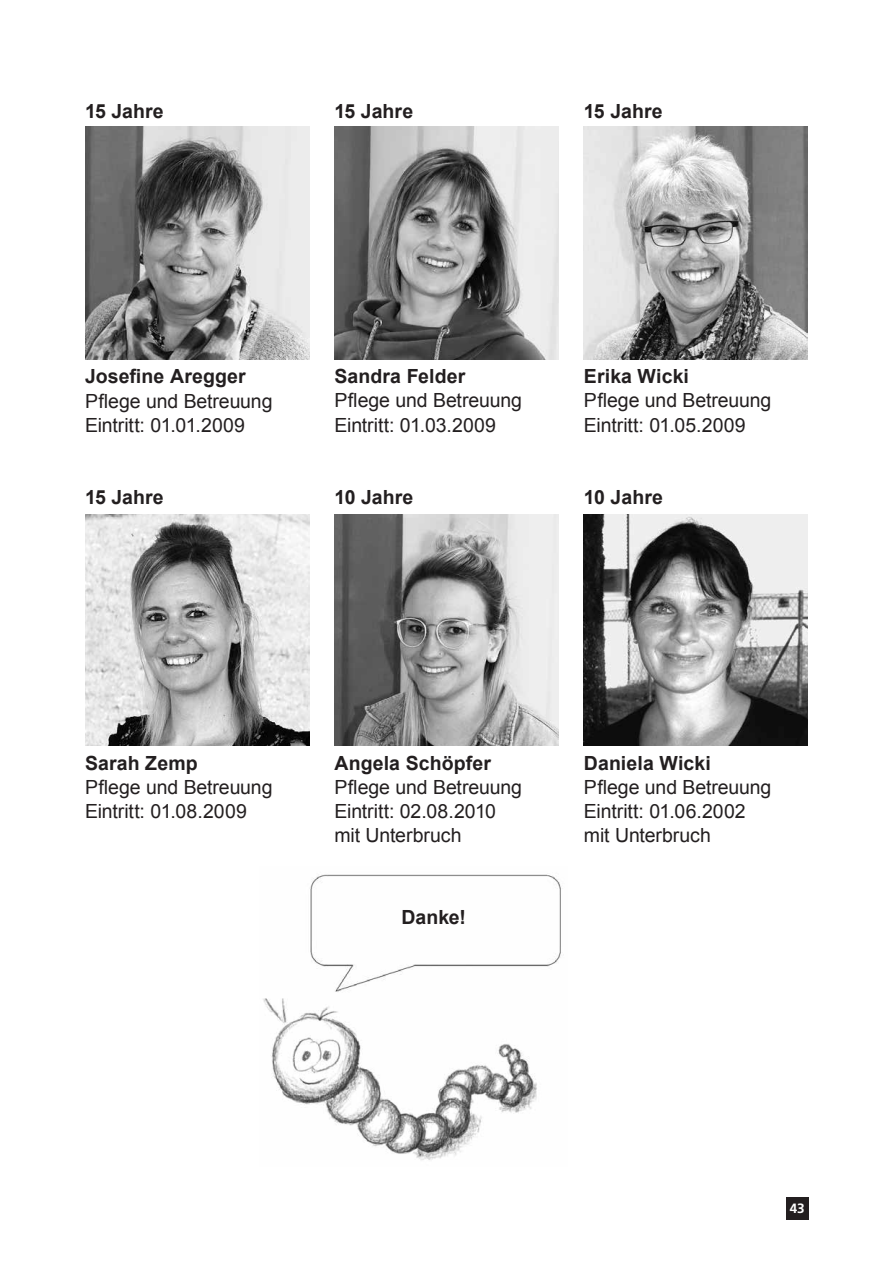
<style>
.page{position:relative;width:893px;height:1263px;background:#fff}
.page>*{position:absolute;margin:0;border:0;box-sizing:border-box;transform-origin:0 0}
.t1{font:19.5px/24.2px "Arial";letter-spacing:-.005em;color:#231f20}
.t2{font:700 19.5px "Arial";letter-spacing:.005em;color:#231f20}
.t3{font:700 13.5px "Frutiger LT Std";color:#fff}
</style>
<div class="page">
<img style="left:85px;top:126px;width:224px;height:233px">
<img style="left:85px;top:514px;width:224px;height:232px">
<img style="left:334px;top:126px;width:224px;height:233px">
<img style="left:334px;top:514px;width:224px;height:232px">
<img style="left:584px;top:126px;width:224px;height:233px">
<img style="left:584px;top:514px;width:224px;height:232px">
<img style="left:263px;top:874px;width:298px;height:286px">
<div style="left:786px;top:1197px;width:22px;height:22px;background:#231f20"></div>
<p class="t2" style="left:85px;top:98px;width:80px">15 Jahre</p>
<p class="t2" style="left:334px;top:98px;width:80px">15 Jahre</p>
<p class="t2" style="left:584px;top:98px;width:80px">15 Jahre</p>
<p class="t2" style="left:85px;top:364px;width:162px">Josefine Aregger</p>
<p class="t1" style="left:85px;top:389px;width:189px">Pflege und Betreuung<br>Eintritt: 01.01.2009</p>
<p class="t2" style="left:85px;top:484px;width:80px">15 Jahre</p>
<p class="t2" style="left:334px;top:364px;width:132px">Sandra Felder</p>
<p class="t1" style="left:334px;top:389px;width:189px">Pflege und Betreuung<br>Eintritt: 01.03.2009</p>
<p class="t2" style="left:334px;top:484px;width:80px">10 Jahre</p>
<p class="t2" style="left:584px;top:364px;width:107px">Erika Wicki</p>
<p class="t1" style="left:584px;top:389px;width:189px">Pflege und Betreuung<br>Eintritt: 01.05.2009</p>
<p class="t2" style="left:584px;top:484px;width:80px">10 Jahre</p>
<p class="t2" style="left:85px;top:750px;width:114px">Sarah Zemp</p>
<p class="t1" style="left:85px;top:775px;width:189px">Pflege und Betreuung<br>Eintritt: 01.08.2009</p>
<p class="t2" style="left:334px;top:750px;width:158px">Angela Schöpfer</p>
<p class="t1" style="left:334px;top:775px;width:189px">Pflege und Betreuung<br>Eintritt: 02.08.2010 mit Unterbruch</p>
<p class="t2" style="left:402px;top:904px;width:66px">Danke!</p>
<p class="t2" style="left:584px;top:750px;width:128px">Daniela Wicki</p>
<p class="t1" style="left:584px;top:775px;width:189px">Pflege und Betreuung<br>Eintritt: 01.06.2002 mit Unterbruch</p>
<p class="t3" style="left:790px;top:1201px;width:17px">43</p>
</div>
